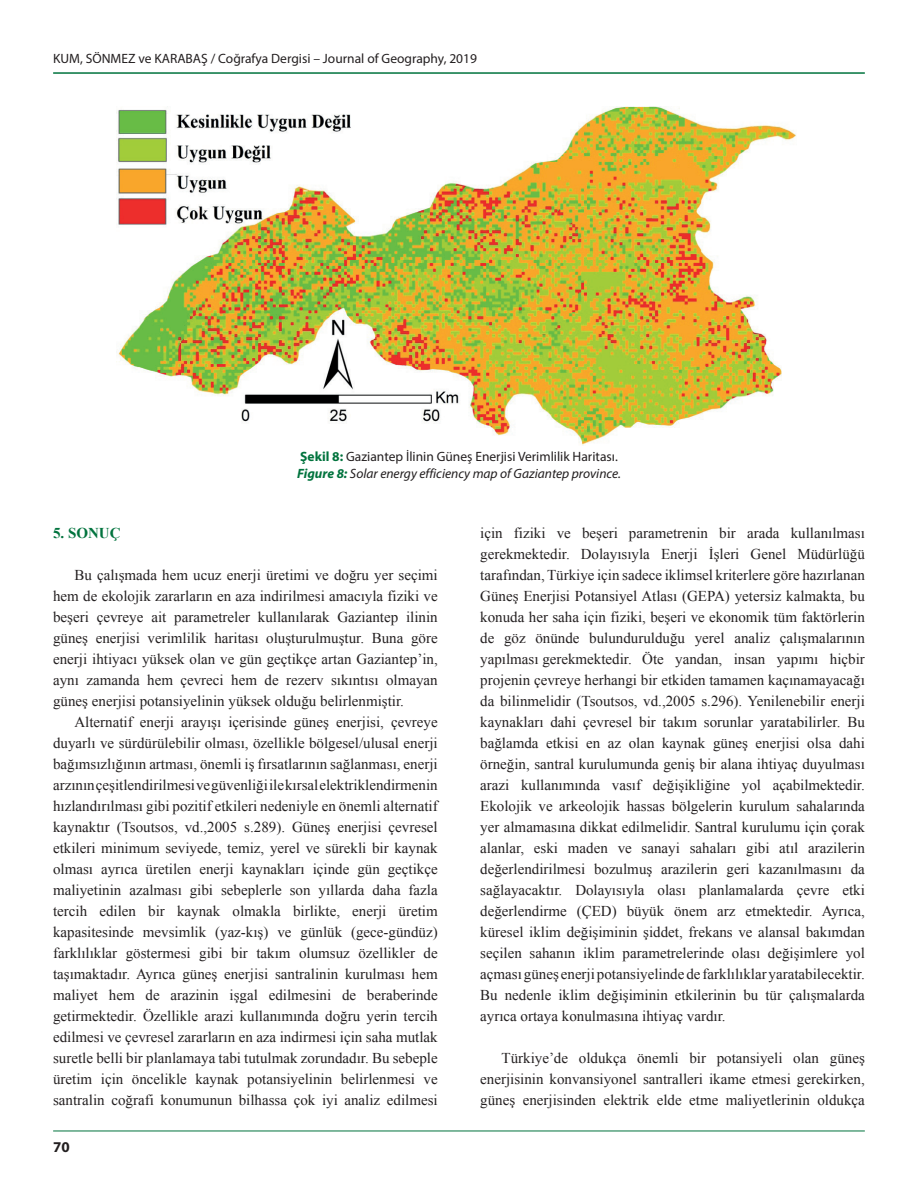
<style>
.page{position:relative;width:918px;height:1188px;background:#fff}
.page>*{position:absolute;margin:0;border:0;box-sizing:border-box;transform-origin:0 0}
.t1{font:15px/21px "Times New Roman";color:#231f20;text-align:justify}
.t2{font:700 15px "Times New Roman";color:#00733d}
.t3{font:700 15px "Myriad Pro";color:#231f20}
.t4{font:13.5px/17.2px "Myriad Pro";color:#231f20}
.s1{font-weight:700;color:#00733d}
.s2{font-weight:700;font-style:italic;color:#00733d}
.s3{font-style:italic}
</style>
<div class="page">
<hr style="left:53px;top:72px;width:812px;height:2px;background:#00733d">
<hr style="left:53px;top:1131px;width:812px;height:1px;background:#00733d">
<img style="left:117px;top:106px;width:679px;height:339px">
<p class="t4" style="left:53px;top:50px;width:425px">KUM, SÖNMEZ ve KARABAŞ / Coğrafya Dergisi – Journal of Geography, 2019</p>
<p class="t4" style="left:297px;top:448px;width:325px"><span class="s1">Şekil 8:</span> Gaziantep İlinin Güneş Enerjisi Verimlilik Haritası.<br><span class="s2">Figure 8:</span> <span class="s3">Solar energy efficiency map of Gaziantep province.</span></p>
<p class="t2" style="left:53px;top:523px;width:69px">5. SONUÇ</p>
<p class="t1" style="left:53px;top:565px;width:386px;text-indent:21px">Bu çalışmada hem ucuz enerji üretimi ve doğru yer seçimi hem de ekolojik zararların en aza indirilmesi amacıyla fiziki ve beşeri çevreye ait parametreler kullanılarak Gaziantep ilinin güneş enerjisi verimlilik haritası oluşturulmuştur. Buna göre enerji ihtiyacı yüksek olan ve gün geçtikçe artan Gaziantep’in, aynı zamanda hem çevreci hem de rezerv sıkıntısı olmayan güneş enerjisi potansiyelinin yüksek olduğu belirlenmiştir.</p>
<p class="t1" style="left:53px;top:712px;width:386px;text-indent:21px">Alternatif enerji arayışı içerisinde güneş enerjisi, çevreye duyarlı ve sürdürülebilir olması, özellikle bölgesel/ulusal enerji bağımsızlığının artması, önemli iş fırsatlarının sağlanması, enerji arzının çeşitlendirilmesi ve güvenliği ile kırsal elektriklendirmenin hızlandırılması gibi pozitif etkileri nedeniyle en önemli alternatif kaynaktır (Tsoutsos, vd.,2005 s.289). Güneş enerjisi çevresel etkileri minimum seviyede, temiz, yerel ve sürekli bir kaynak olması ayrıca üretilen enerji kaynakları içinde gün geçtikçe maliyetinin azalması gibi sebeplerle son yıllarda daha fazla tercih edilen bir kaynak olmakla birlikte, enerji üretim kapasitesinde mevsimlik (yaz-kış) ve günlük (gece-gündüz) farklılıklar göstermesi gibi bir takım olumsuz özellikler de taşımaktadır. Ayrıca güneş enerjisi santralinin kurulması hem maliyet hem de arazinin işgal edilmesini de beraberinde getirmektedir. Özellikle arazi kullanımında doğru yerin tercih edilmesi ve çevresel zararların en aza indirmesi için saha mutlak suretle belli bir planlamaya tabi tutulmak zorundadır. Bu sebeple üretim için öncelikle kaynak potansiyelinin belirlenmesi ve santralin coğrafi konumunun bilhassa çok iyi analiz edilmesi</p>
<p class="t3" style="left:53px;top:1137px;width:18px">70</p>
<p class="t1" style="left:480px;top:523px;width:386px">için fiziki ve beşeri parametrenin bir arada kullanılması gerekmektedir. Dolayısıyla Enerji İşleri Genel Müdürlüğü tarafından, Türkiye için sadece iklimsel kriterlere göre hazırlanan Güneş Enerjisi Potansiyel Atlası (GEPA) yetersiz kalmakta, bu konuda her saha için fiziki, beşeri ve ekonomik tüm faktörlerin de göz önünde bulundurulduğu yerel analiz çalışmalarının yapılması gerekmektedir. Öte yandan, insan yapımı hiçbir projenin çevreye herhangi bir etkiden tamamen kaçınamayacağı da bilinmelidir (Tsoutsos, vd.,2005 s.296). Yenilenebilir enerji kaynakları dahi çevresel bir takım sorunlar yaratabilirler. Bu bağlamda etkisi en az olan kaynak güneş enerjisi olsa dahi örneğin, santral kurulumunda geniş bir alana ihtiyaç duyulması arazi kullanımında vasıf değişikliğine yol açabilmektedir.<br>Ekolojik ve arkeolojik hassas bölgelerin kurulum sahalarında yer almamasına dikkat edilmelidir. Santral kurulumu için çorak alanlar, eski maden ve sanayi sahaları gibi atıl arazilerin değerlendirilmesi bozulmuş arazilerin geri kazanılmasını da sağlayacaktır. Dolayısıyla olası planlamalarda çevre etki değerlendirme (ÇED) büyük önem arz etmektedir. Ayrıca, küresel iklim değişiminin şiddet, frekans ve alansal bakımdan seçilen sahanın iklim parametrelerinde olası değişimlere yol açması güneş enerji potansiyelinde de farklılıklar yaratabilecektir.<br>Bu nedenle iklim değişiminin etkilerinin bu tür çalışmalarda ayrıca ortaya konulmasına ihtiyaç vardır.</p>
<p class="t1" style="left:480px;top:1048px;width:386px;text-indent:21px">Türkiye’de oldukça önemli bir potansiyeli olan güneş enerjisinin konvansiyonel santralleri ikame etmesi gerekirken, güneş enerjisinden elektrik elde etme maliyetlerinin oldukça</p>
</div>
